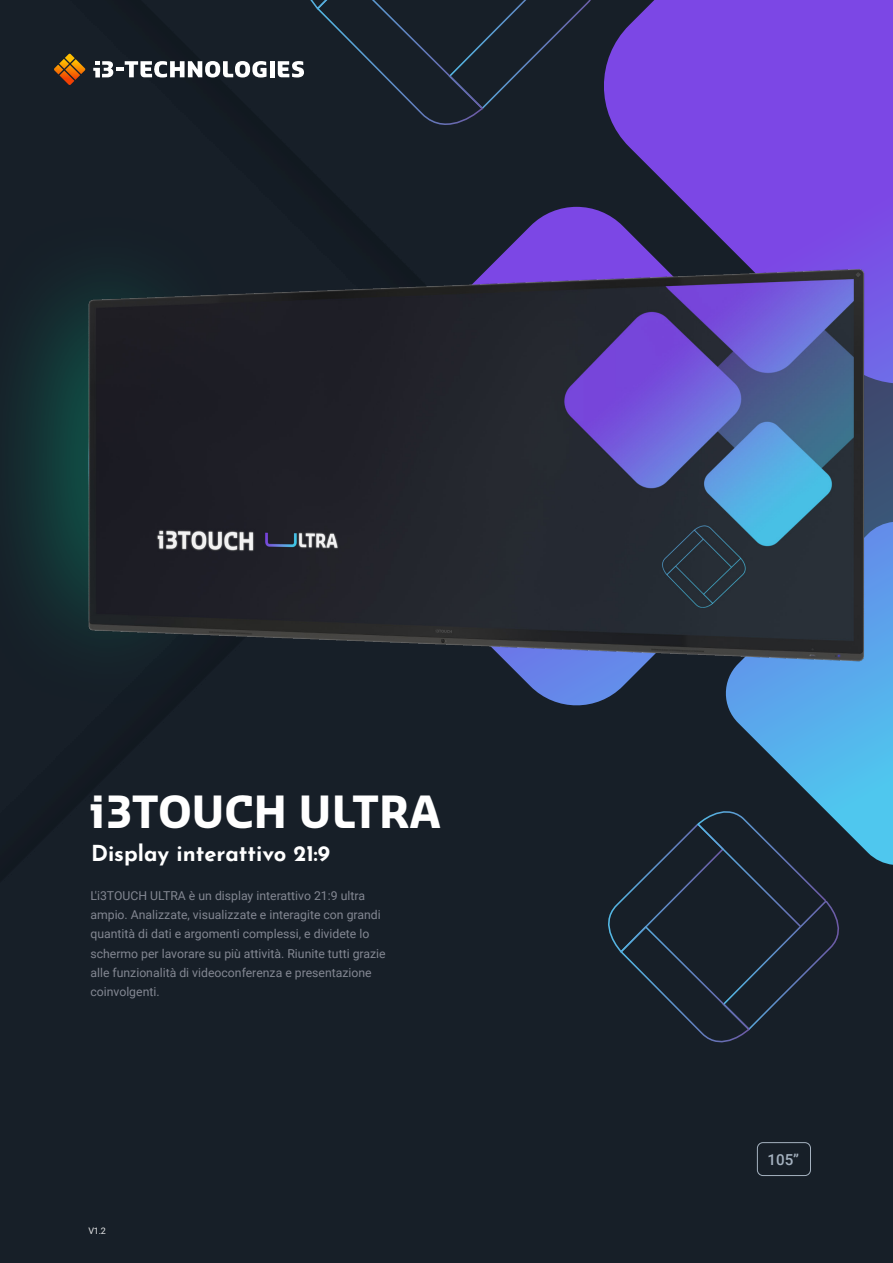
<style>
.page{position:relative;width:893px;height:1263px;background:#171f28}
.page>*{position:absolute;margin:0;border:0;box-sizing:border-box;transform-origin:0 0}
.t1{font:700 43.35px "Sansa";color:#fff}
.t2{font:700 22.05px "Josefin Sans";color:#fff}
.t3{font:500 15.15px "Roboto";color:#a5b2c0}
.t4{font:12.3px/19.4px "Roboto";color:#838792}
.t5{font:9px "Roboto";color:#fff}
</style>
<div class="page">
<svg style="left:608px;top:865px;width:231px;height:177px"></svg>
<svg style="left:537px;top:0;width:356px;height:865px"></svg>
<div style="left:757px;top:1142px;width:54px;height:34px;border:1px solid #a5b2c0;border-radius:6px"></div>
<svg style="left:54px;top:54px;width:31px;height:31px"></svg>
<hr style="left:270px;top:61px;width:4px;height:16px;background:#fff">
<svg style="left:278px;top:0;width:335px;height:140px"></svg>
<svg style="left:93px;top:61px;width:174px;height:16px"></svg>
<div style="left:0;top:203px;width:256px;height:515px;background:#00c590;opacity:.75"></div>
<img style="left:87px;top:220px;width:806px;height:489px">
<h1 class="t1" style="left:90px;top:783px;width:353px">i3TOUCH ULTRA</h1>
<h2 class="t2" style="left:91px;top:833px;width:240px">Display interattivo 21:9</h2>
<p class="t4" style="left:90px;top:885px;width:297px">L'i3TOUCH ULTRA è un display interattivo 21:9 ultra ampio. Analizzate, visualizzate e interagite con grandi quantità di dati e argomenti complessi, e dividete lo schermo per lavorare su più attività. Riunite tutti grazie alle funzionalità di videoconferenza e presentazione coinvolgenti.</p>
<p class="t5" style="left:88px;top:1225px;width:19px">V1.2</p>
<p class="t3" style="left:767px;top:1149px;width:33px">105”</p>
</div>
